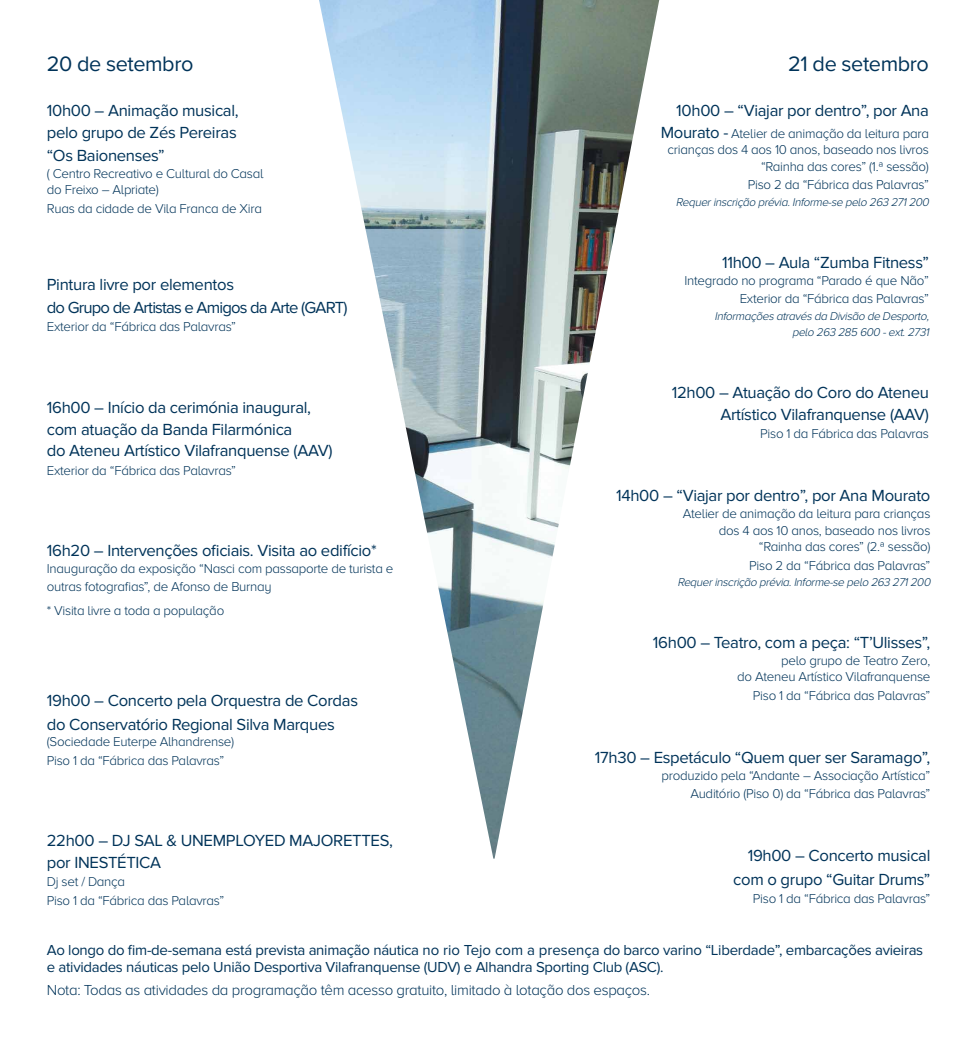
<style>
.page{position:relative;width:978px;height:1063px;background:#fff}
.page>*{position:absolute;margin:0;border:0;box-sizing:border-box;transform-origin:0 0}
.t1{font:21.6px "Proxima Nova";letter-spacing:-.02em;color:#003359}
.t2{font:16.65px/21.6px "Proxima Nova";letter-spacing:-.02em;color:#003359}
.t3{font:16.65px/23.4px "Proxima Nova";letter-spacing:-.05em;color:#003359}
.t4{font:15px/16.6px "Proxima Nova";letter-spacing:-.02em;color:#003359}
.t5{font:300 15px "Proxima Nova A";letter-spacing:-.02em;color:#003359}
.t6{font:300 13.35px/16.6px "Proxima Nova A";letter-spacing:-.02em;color:#003359;text-align:right}
.t7{font:italic 300 11.7px/16.6px "Proxima Nova A";color:#003359;text-align:right}
.s1{font-family:"Proxima Nova";font-weight:400;font-size:16.65px}
</style>
<div class="page">
<img style="left:319px;top:0;width:340px;height:859px">
<h1 class="t1" style="left:47px;top:52px;width:148px">20 de setembro</h1>
<p class="t2" style="left:47px;top:100px;width:193px">10h00 – Animação musical, pelo grupo de Zés Pereiras</p>
<p class="t2" style="left:47px;top:145px;width:119px">“Os Baionenses”</p>
<p class="t6" style="left:47px;top:165px;width:218px;text-align:left">( Centro Recreativo e Cultural do Casal do Freixo – Alpriate)</p>
<p class="t6" style="left:47px;top:200px;width:217px">Ruas da cidade de Vila Franca de Xira</p>
<p class="t3" style="left:47px;top:273px;width:302px">Pintura livre por elementos<br>do Grupo de Artistas e Amigos da Arte (GART)</p>
<p class="t6" style="left:47px;top:318px;width:191px">Exterior da “Fábrica das Palavras”</p>
<p class="t2" style="left:47px;top:397px;width:287px">16h00 – Início da cerimónia inaugural, com atuação da Banda Filarmónica<br>do Ateneu Artístico Vilafranquense (AAV)</p>
<p class="t6" style="left:47px;top:462px;width:191px">Exterior da “Fábrica das Palavras”</p>
<p class="t2" style="left:47px;top:540px;width:331px">16h20 – Intervenções oficiais. Visita ao edifício*</p>
<p class="t6" style="left:47px;top:559px;width:348px;line-height:18.3px;text-align:left">Inauguração da exposição “Nasci com passaporte de turista e outras fotografias”, de Afonso de Burnay</p>
<p class="t6" style="left:47px;top:602px;width:179px">* Visita livre a toda a população</p>
<p class="t2" style="left:47px;top:689px;width:313px;line-height:23.4px">19h00 – Concerto pela Orquestra de Cordas do Conservatório Regional Silva Marques</p>
<p class="t6" style="left:47px;top:733px;width:189px;line-height:18.3px;text-align:left">(Sociedade Euterpe Alhandrense)<br>Piso 1 da “Fábrica das Palavras”</p>
<h1 class="t1" style="left:788px;top:52px;width:142px">21 de setembro</h1>
<p class="t2" style="left:676px;top:100px;width:254px">10h00 – “Viajar por dentro”, por Ana</p>
<p class="t6" style="left:661px;top:125px;width:270px"><span class="s1">Mourato -</span> Atelier de animação da leitura para crianças dos 4 aos 10 anos, baseado nos livros “Rainha das cores” (1.ª sessão)</p>
<p class="t6" style="left:748px;top:177px;width:183px">Piso 2 da “Fábrica das Palavras”</p>
<p class="t7" style="left:676px;top:194px;width:257px">Requerinscrição prévia.Informe-se pelo 263 271200</p>
<p class="t2" style="left:722px;top:252px;width:208px">11h00 – Aula “Zumba Fitness”</p>
<p class="t6" style="left:684px;top:271px;width:246px;line-height:18.3px">Integrado no programa “Parado é que Não”<br>Exterior da “Fábrica das Palavras”</p>
<p class="t7" style="left:715px;top:307px;width:218px">Informaçõesatravésda Divisão de Desporto, pelo 263 285 600 -ext.2731</p>
<p class="t2" style="left:672px;top:382px;width:259px;text-align:right">12h00 – Atuação do Coro do Ateneu<br>Artístico Vilafranquense (AAV)</p>
<p class="t6" style="left:760px;top:425px;width:170px">Piso 1 da Fábrica das Palavras</p>
<p class="t2" style="left:616px;top:485px;width:316px">14h00 – “Viajar por dentro”, por Ana Mourato</p>
<p class="t6" style="left:683px;top:505px;width:249px">Atelier de animação da leitura para crianças dos 4 aos 10 anos, baseado nos livros “Rainha das cores” (2.ª sessão)</p>
<p class="t6" style="left:749px;top:557px;width:183px">Piso 2 da “Fábrica das Palavras”</p>
<p class="t7" style="left:677px;top:574px;width:257px">Requerinscrição prévia.Informe-se pelo 263 271200</p>
<p class="t2" style="left:653px;top:632px;width:279px">16h00 – Teatro, com a peça: “T’Ulisses”,</p>
<p class="t6" style="left:737px;top:652px;width:195px">pelo grupo de Teatro Zero,<br>do Ateneu Artístico Vilafranquense</p>
<p class="t6" style="left:753px;top:687px;width:179px">Piso 1 da “Fábrica das Palavras”</p>
<p class="t2" style="left:595px;top:747px;width:337px">17h30 – Espetáculo “Quem quer ser Saramago”,</p>
<p class="t6" style="left:661px;top:766px;width:270px;line-height:18.3px">produzido pela “Andante – Associação Artística”<br>Auditório (Piso 0) da “Fábrica das Palavras”</p>
<p class="t2" style="left:47px;top:830px;width:348px">22h00 – DJ SAL &amp; UNEMPLOYED MAJORETTES, por INESTÉTICA</p>
<p class="t6" style="left:47px;top:873px;width:179px;line-height:18.3px;text-align:left">Dj set / Dança<br>Piso 1 da “Fábrica das Palavras”</p>
<p class="t4" style="left:47px;top:942px;width:878px">Ao longo do fim-de-semana está prevista animação náutica no rio Tejo com a presença do barco varino “Liberdade”, embarcações avieiras e atividades náuticas pelo União Desportiva Vilafranquense (UDV) e Alhandra Sporting Club (ASC).</p>
<p class="t5" style="left:47px;top:982px;width:605px">Nota: Todas as atividades da programação têm acesso gratuito, limitado à lotação dos espaços.</p>
<p class="t2" style="left:733px;top:844px;width:199px;line-height:23.4px;text-align:right">19h00 – Concerto musical com o grupo “Guitar Drums”</p>
<p class="t6" style="left:753px;top:890px;width:179px">Piso 1 da “Fábrica das Palavras”</p>
</div>
